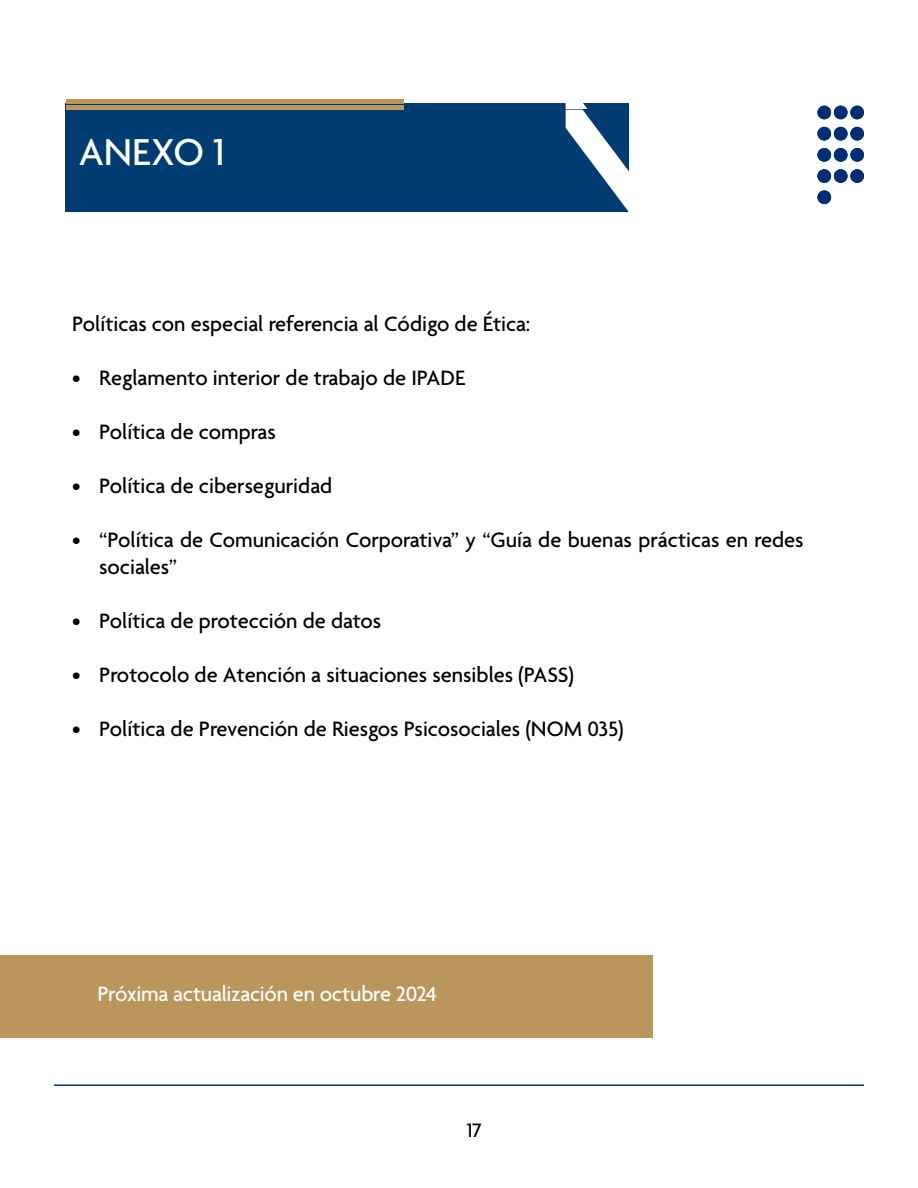
<style>
.page{position:relative;width:918px;height:1188px;background:#fff}
.page>*{position:absolute;margin:0;border:0;box-sizing:border-box;transform-origin:0 0}
.t1{font:500 40.5px "Agenda";color:#fff}
.t2{font:500 22.5px/27px "Agenda";color:#000}
.t3{font:500 22.5px "Agenda";letter-spacing:-.015em;color:#fff}
.t4{font:500 21px "Agenda";color:#000}
</style>
<div class="page">
<div style="left:65px;top:103px;width:564px;height:102px;background:#003b71"></div>
<div style="left:66px;top:99px;width:337px;height:5px;background:#ba955c"></div>
<hr style="left:54px;top:1084px;width:810px;height:2px;background:#003b71">
<div style="left:834px;top:106px;width:14px;height:13px;background:#002d74;border-radius:50%"></div>
<div style="left:850px;top:106px;width:14px;height:13px;background:#002d74;border-radius:50%"></div>
<div style="left:817px;top:127px;width:14px;height:14px;background:#002d74;border-radius:50%"></div>
<div style="left:834px;top:127px;width:14px;height:14px;background:#002d74;border-radius:50%"></div>
<div style="left:850px;top:127px;width:14px;height:14px;background:#002d74;border-radius:50%"></div>
<div style="left:817px;top:148px;width:14px;height:14px;background:#002d74;border-radius:50%"></div>
<div style="left:834px;top:148px;width:14px;height:14px;background:#002d74;border-radius:50%"></div>
<div style="left:850px;top:148px;width:14px;height:14px;background:#002d74;border-radius:50%"></div>
<div style="left:817px;top:169px;width:14px;height:14px;background:#002d74;border-radius:50%"></div>
<div style="left:817px;top:106px;width:14px;height:13px;background:#002d74;border-radius:50%"></div>
<div style="left:834px;top:169px;width:14px;height:14px;background:#002d74;border-radius:50%"></div>
<div style="left:850px;top:169px;width:14px;height:14px;background:#002d74;border-radius:50%"></div>
<div style="left:817px;top:190px;width:14px;height:14px;background:#002d74;border-radius:50%"></div>
<div style="left:66px;top:109px;width:563px;height:102px;background:#003b71"></div>
<div style="left:66px;top:105px;width:337px;height:5px;background:#ba955c"></div>
<svg style="left:566px;top:103px;width:63px;height:109px"></svg>
<div style="left:0;top:955px;width:652px;height:82px;background:#ba955c"></div>
<h1 class="t1" style="left:79px;top:131px;width:147px">ANEXO 1</h1>
<p class="t2" style="left:72px;top:311px;width:460px">Políticas con especial referencia al Código de Ética:</p>
<p class="t2" style="left:72px;top:365px;width:394px">• Reglamento interior de trabajo de IPADE</p>
<p class="t2" style="left:72px;top:419px;width:205px">• Política de compras</p>
<p class="t2" style="left:72px;top:473px;width:261px">• Política de ciberseguridad</p>
<p class="t2" style="left:99px;top:527px;width:706px;text-indent:-27px">• “Política de Comunicación Corporativa” y “Guía de buenas prácticas en redes sociales”</p>
<p class="t2" style="left:72px;top:608px;width:310px">• Política de protección de datos</p>
<p class="t2" style="left:72px;top:662px;width:503px">• Protocolo de Atención a situaciones sensibles (PASS)</p>
<p class="t2" style="left:72px;top:716px;width:553px">• Política de Prevención de Riesgos Psicosociales (NOM 035)</p>
<p class="t3" style="left:98px;top:982px;width:341px">Próxima actualización en octubre 2024</p>
<p class="t4" style="left:467px;top:1119px;width:17px">17</p>
</div>
